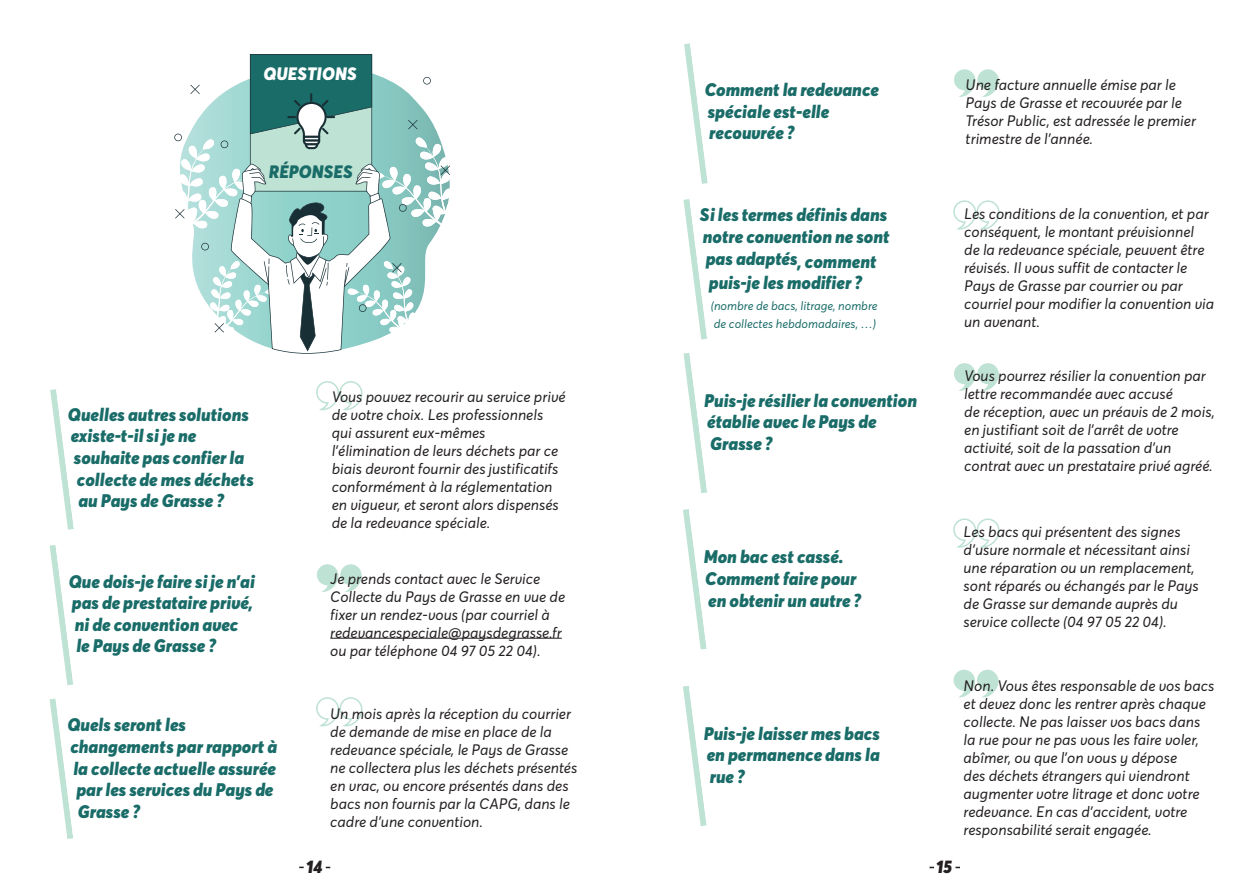
<style>
.page{position:relative;width:1259px;height:893px;background:#fff}
.page>*{position:absolute;margin:0;border:0;box-sizing:border-box;transform-origin:0 0}
.t1{font:italic 900 18px/21.6px "Averta";color:#196c68}
.t2{font:italic 900 18px "Averta";color:#231f20}
.t3{font:italic 900 17.7px "Averta";letter-spacing:.005em;color:#fff}
.t4{font:italic 900 17.7px "Averta";letter-spacing:.005em;color:#196c68}
.t5{font:italic 15px/18px "Averta";color:#231f20}
.t6{font:italic 12px/18px "Averta";color:#196c68}
</style>
<div class="page">
<svg style="left:954px;top:69px;width:45px;height:28px"></svg>
<svg style="left:953px;top:200px;width:47px;height:30px"></svg>
<svg style="left:954px;top:363px;width:45px;height:28px"></svg>
<svg style="left:953px;top:518px;width:47px;height:30px"></svg>
<svg style="left:953px;top:670px;width:45px;height:27px"></svg>
<svg style="left:316px;top:381px;width:47px;height:30px"></svg>
<svg style="left:317px;top:564px;width:45px;height:28px"></svg>
<svg style="left:316px;top:697px;width:47px;height:30px"></svg>
<svg style="left:174px;top:54px;width:276px;height:300px"></svg>
<hr style="left:330px;top:638px;width:232px;height:1px;background:#231f20">
<svg style="left:49px;top:389px;width:25px;height:450px"></svg>
<svg style="left:683px;top:43px;width:25px;height:607px"></svg>
<svg style="left:683px;top:686px;width:24px;height:140px"></svg>
<p class="t3" style="left:263px;top:62px;width:95px">QUESTIONS</p>
<p class="t4" style="left:269px;top:160px;width:85px">RÉPONSES</p>
<p class="t1" style="left:705px;top:80px;width:176px">Comment la redevance spéciale est-elle recouvrée ?</p>
<p class="t1" style="left:699px;top:205px;width:191px">Si les termes définis dans notre convention ne sont pas adaptés, comment</p>
<p class="t1" style="left:709px;top:273px;width:155px">puis-je les modifier ?</p>
<p class="t6" style="left:711px;top:297px;width:168px">(nombre de bacs, litrage, nombre de collectes hebdomadaires, …)</p>
<p class="t5" style="left:965px;top:76px;width:232px">Une facture annuelle émise par le<br>Pays de Grasse et recouvrée par le<br>Trésor Public, est adressée le premier trimestre de l’année.</p>
<p class="t5" style="left:964px;top:206px;width:251px">Les conditions de la convention, et par conséquent, le montant prévisionnel<br>de la redevance spéciale, peuvent être révisés. Il vous suffit de contacter le Pays de Grasse par courrier ou par courriel pour modifier la convention via un avenant.</p>
<p class="t1" style="left:68px;top:405px;width:182px">Quelles autres solutions</p>
<p class="t1" style="left:71px;top:426px;width:127px">existe-t-il si je ne</p>
<p class="t1" style="left:74px;top:448px;width:172px">souhaite pas confier la</p>
<p class="t1" style="left:77px;top:469px;width:178px">collecte de mes déchets</p>
<p class="t1" style="left:78px;top:491px;width:147px">au Pays de Grasse ?</p>
<p class="t1" style="left:69px;top:571px;width:188px">Que dois-je faire si je n’ai pas de prestataire privé, ni de convention avec<br>le Pays de Grasse ?</p>
<p class="t1" style="left:67px;top:715px;width:120px">Quels seront les</p>
<p class="t1" style="left:70px;top:737px;width:208px">changements par rapport à</p>
<p class="t1" style="left:73px;top:759px;width:204px">la collecte actuelle assurée</p>
<p class="t1" style="left:76px;top:780px;width:199px">par les services du Pays de</p>
<p class="t1" style="left:78px;top:802px;width:64px">Grasse ?</p>
<p class="t5" style="left:332px;top:388px;width:235px">Vous pouvez recourir au service privé de votre choix. Les professionnels qui assurent eux-mêmes l’élimination de leurs déchets par ce biais devront fournir des justificatifs conformément à la réglementation en vigueur, et seront alors dispensés de la redevance spéciale.</p>
<p class="t5" style="left:330px;top:570px;width:236px">Je prends contact avec le Service Collecte du Pays de Grasse en vue de fixer un rendez-vous (par courriel à redevancespeciale@paysdegrasse.fr ou par téléphone 04 97 05 22 04).</p>
<p class="t5" style="left:330px;top:705px;width:248px">Un mois après la réception du courrier de demande de mise en place de la redevance spéciale, le Pays de Grasse ne collectera plus les déchets présentés en vrac, ou encore présentés dans des bacs non fournis par la CAPG, dans le cadre d’une convention.</p>
<p class="t1" style="left:704px;top:391px;width:214px">Puis-je résilier la convention établie avec le Pays de<br>Grasse ?</p>
<p class="t1" style="left:703px;top:547px;width:159px">Mon bac est cassé.<br>Comment faire pour en obtenir un autre ?</p>
<p class="t1" style="left:703px;top:724px;width:178px;text-align:justify">Puis-je laisser mes bacs en permanence dans la rue ?</p>
<p class="t2" style="left:306px;top:855px;width:18px">14</p>
<p class="t2" style="left:936px;top:855px;width:17px">15</p>
<p class="t5" style="left:964px;top:367px;width:252px">Vous pourrez résilier la convention par lettre recommandée avec accusé<br>de réception, avec un préavis de 2 mois, en justifiant soit de l’arrêt de votre activité, soit de la passation d’un contrat avec un prestataire privé agréé.</p>
<p class="t5" style="left:963px;top:523px;width:237px">Les bacs qui présentent des signes d’usure normale et nécessitant ainsi une réparation ou un remplacement, sont réparés ou échangés par le Pays de Grasse sur demande auprès du service collecte (04 97 05 22 04).</p>
<p class="t5" style="left:963px;top:677px;width:252px">Non. Vous êtes responsable de vos bacs et devez donc les rentrer après chaque collecte. Ne pas laisser vos bacs dans la rue pour ne pas vous les faire voler, abîmer, ou que l’on vous y dépose<br>des déchets étrangers qui viendront augmenter votre litrage et donc votre redevance. En cas d’accident, votre responsabilité serait engagée.</p>
</div>
